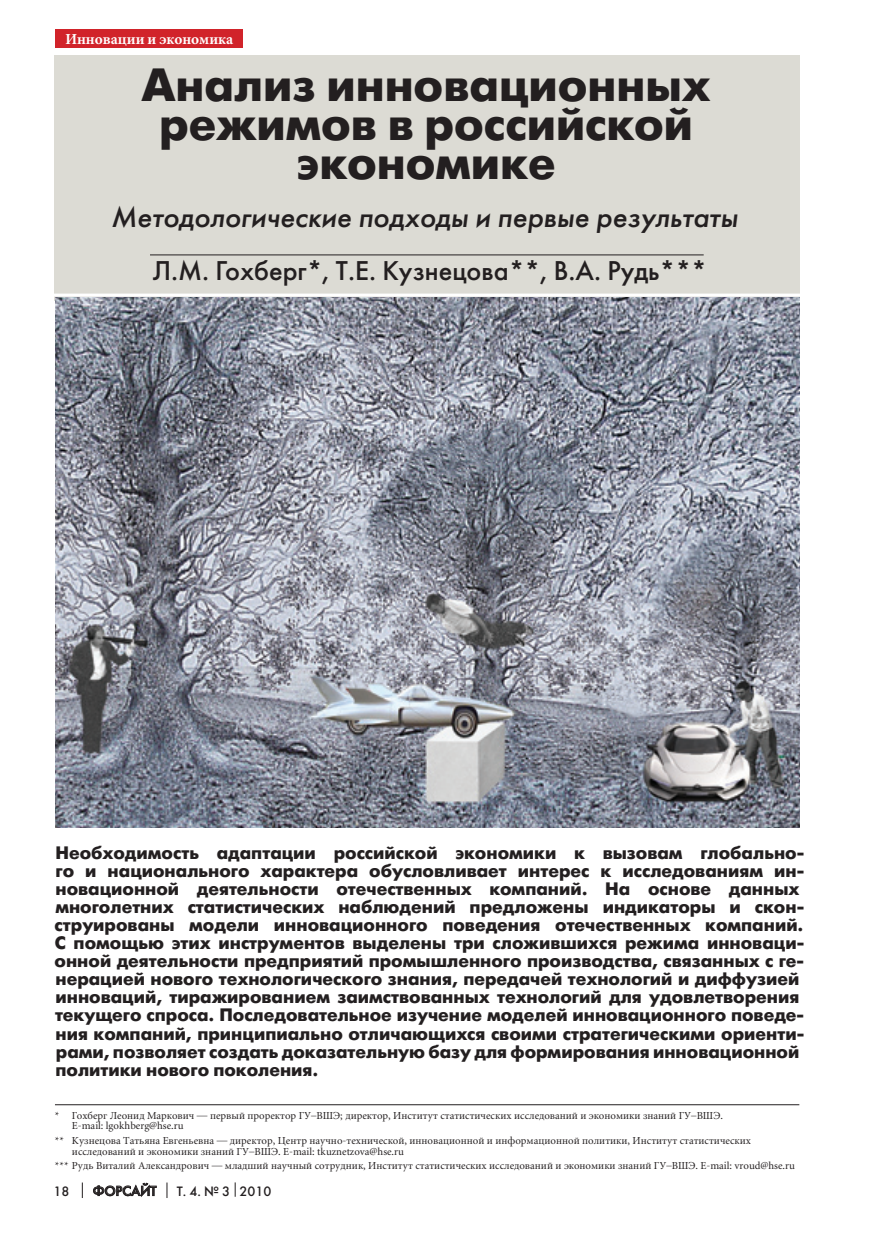
<style>
.page{position:relative;width:872px;height:1234px;background:#fff}
.page>*{position:absolute;margin:0;border:0;box-sizing:border-box;transform-origin:0 0}
.t1{font:700 46.5px/39px "Futura Futuris C";color:#231f20;text-align:center}
.t2{font:italic 28.35px "Futura Futuris C";color:#231f20}
.t3{font:27px "Futura Futuris C";color:#231f20}
.t4{font:700 18px/18px "Futura Futuris C";color:#231f20}
.t5{font:700 15px "Miniature";color:#fff}
.t6{font:13.5px "Futura Futuris C";color:#231f20}
.t7{font:10.5px/10.5px "Miniature";color:#231f20}
</style>
<div class="page">
<svg style="left:82px;top:1182px;width:1px;height:15px"></svg>
<svg style="left:167px;top:1182px;width:1px;height:15px"></svg>
<svg style="left:93px;top:1182px;width:64px;height:15px"></svg>
<div style="left:55px;top:30px;width:188px;height:18px;background:#d1232a"></div>
<svg style="left:235px;top:1182px;width:1px;height:14px"></svg>
<div style="left:55px;top:55px;width:744px;height:245px;background:#dcdbd4"></div>
<hr style="left:150px;top:254px;width:553px;height:1px;background:#231f20">
<img style="left:55px;top:297px;width:744px;height:530px">
<hr style="left:55px;top:1104px;width:744px;height:1px;background:#231f20">
<hr style="left:40px;top:293px;width:787px;height:3px;background:#fff">
<p class="t5" style="left:65px;top:31px;width:169px">Инновации и экономика</p>
<h1 class="t1" style="left:142px;top:67px;width:570px">Анализ инновационных режимов в российской экономике</h1>
<h2 class="t2" style="left:111px;top:200px;width:628px">Методологические подходы и первые результаты</h2>
<h3 class="t3" style="left:153px;top:254px;width:556px">Л.М. Гохберг*, Т.Е. Кузнецова**, В.А. Рудь***</h3>
<p class="t4" style="left:55px;top:844px;width:751px">Необходимость адаптации российской экономики к вызовам глобально&shy;го и национального характера обусловливает интерес к исследованиям ин&shy;новационной деятельности отечественных компаний. На основе данных многолетних статистических наблюдений предложены индикаторы и скон&shy;струированы модели инновационного поведения отечественных компаний.<br>С помощью этих инструментов выделены три сложившихся режима инноваци&shy;онной деятельности предприятий промышленного производства, связанных с ге&shy;нерацией нового технологического знания, передачей технологий и диффузией инноваций, тиражированием заимствованных технологий для удовлетворения текущего спроса. Последовательное изучение моделей инновационного поведе&shy;ния компаний, принципиально отличающихся своими стратегическими ориенти&shy;рами, позволяет создать доказательную базу для формирования инновационной политики нового поколения.</p>
<p class="t7" style="left:72px;top:1110px;width:652px;text-indent:-17px">* Гохберг Леонид Маркович — первый проректор ГУ–ВШЭ; директор, Институт статистических исследований и экономики знаний ГУ–ВШЭ.<br>E-mail: lgokhberg@hse.ru</p>
<p class="t7" style="left:72px;top:1135px;width:680px;text-indent:-17px">** Кузнецова Татьяна Евгеньевна — директор, Центр научно-технической, инновационной и информационной политики, Институт статистических исследований и экономики знаний ГУ–ВШЭ. E-mail: tkuznetzova@hse.ru</p>
<p class="t7" style="left:55px;top:1160px;width:741px">*** Рудь Виталий Александрович — младший научный сотрудник, Институт статистических исследований и экономики знаний ГУ–ВШЭ. E-mail: vroud@hse.ru</p>
<p class="t6" style="left:54px;top:1182px;width:17px">18</p>
<p class="t6" style="left:93px;top:1182px;width:65px">Форсайт</p>
<p class="t6" style="left:177px;top:1182px;width:96px">Т. 4. № 3 2010</p>
</div>
